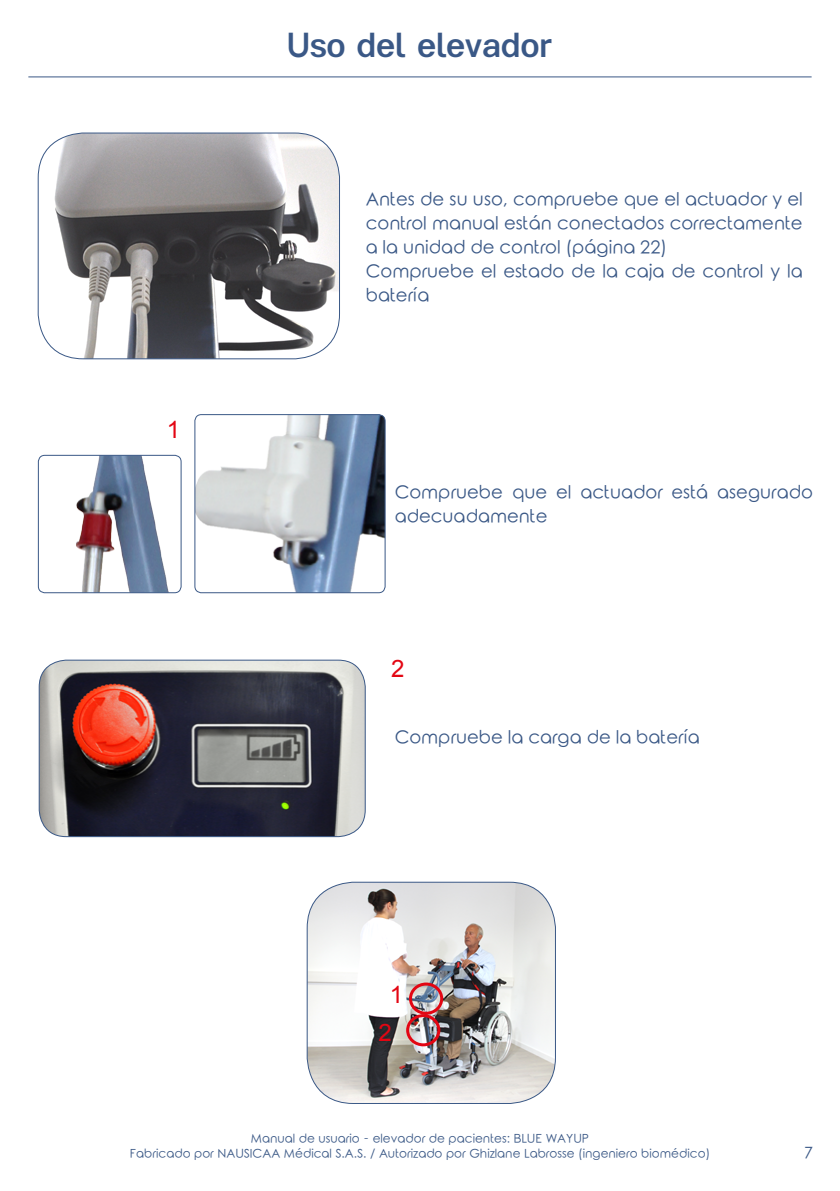
<style>
.page{position:relative;width:840px;height:1191px;background:#fff}
.page>*{position:absolute;margin:0;border:0;box-sizing:border-box;transform-origin:0 0}
.t1{font:500 36px "Kalypsa";letter-spacing:.015em;color:#3a5886}
.t2{font:24px/38.2px "Arial";color:#e30613;text-align:center}
.t3{font:18px/24px "Rounded Elegance";color:#3a5886}
.t4{font:16px "Rounded Elegance";color:#3a5886}
.t5{font:12px/14.4px "Rounded Elegance";color:#3a5886;text-align:center}
</style>
<div class="page">
<img style="left:38px;top:134px;width:301px;height:225px">
<div style="left:38px;top:132px;width:302px;height:227px;border:1px solid #3a5886;border-radius:45px"></div>
<img style="left:39px;top:660px;width:326px;height:176px">
<div style="left:39px;top:659px;width:326px;height:178px;border:1px solid #3a5886;border-radius:27px"></div>
<img style="left:38px;top:455px;width:143px;height:138px">
<div style="left:38px;top:455px;width:143px;height:138px;border:1px solid #3a5886;border-radius:6px"></div>
<img style="left:196px;top:414px;width:189px;height:179px">
<div style="left:194px;top:414px;width:191px;height:179px;border:1px solid #3a5886;border-radius:6px"></div>
<img style="left:308px;top:882px;width:247px;height:221px">
<div style="left:306px;top:882px;width:249px;height:221px;border:1px solid #3a5886;border-radius:46px"></div>
<div style="left:409px;top:982px;width:34px;height:32px;border:3px solid #e30613;border-radius:50%"></div>
<div style="left:406px;top:1014px;width:34px;height:32px;border:3px solid #e30613;border-radius:50%"></div>
<hr style="left:28px;top:77px;width:783px;height:1px;background:#3a5886">
<h1 class="t1" style="left:287px;top:24px;width:267px">Uso del elevador</h1>
<h2 class="t2" style="left:167px;top:411px;width:15px">1</h2>
<p class="t3" style="left:365px;top:189px;width:438px">Antes de su uso, compruebe que el actuador y el control manual están conectados correctamente a la unidad de control (página 22)<br>Compruebe el estado de la caja de control y la batería</p>
<p class="t3" style="left:394px;top:482px;width:419px">Compruebe que el actuador está asegurado adecuadamente</p>
<h2 class="t2" style="left:391px;top:650px;width:15px">2</h2>
<p class="t3" style="left:394px;top:727px;width:306px">Compruebe la carga de la batería</p>
<h2 class="t2" style="left:378px;top:975px;width:26px">1<br>2</h2>
<p class="t5" style="left:130px;top:1132px;width:581px">Manual de usuario - elevador de pacientes: BLUE WAYUP<br>Fabricado por NAUSICAA Médical S.A.S. / Autorizado por Ghizlane Labrosse (ingeniero biomédico)</p>
<p class="t4" style="left:803px;top:1143px;width:10px">7</p>
</div>
